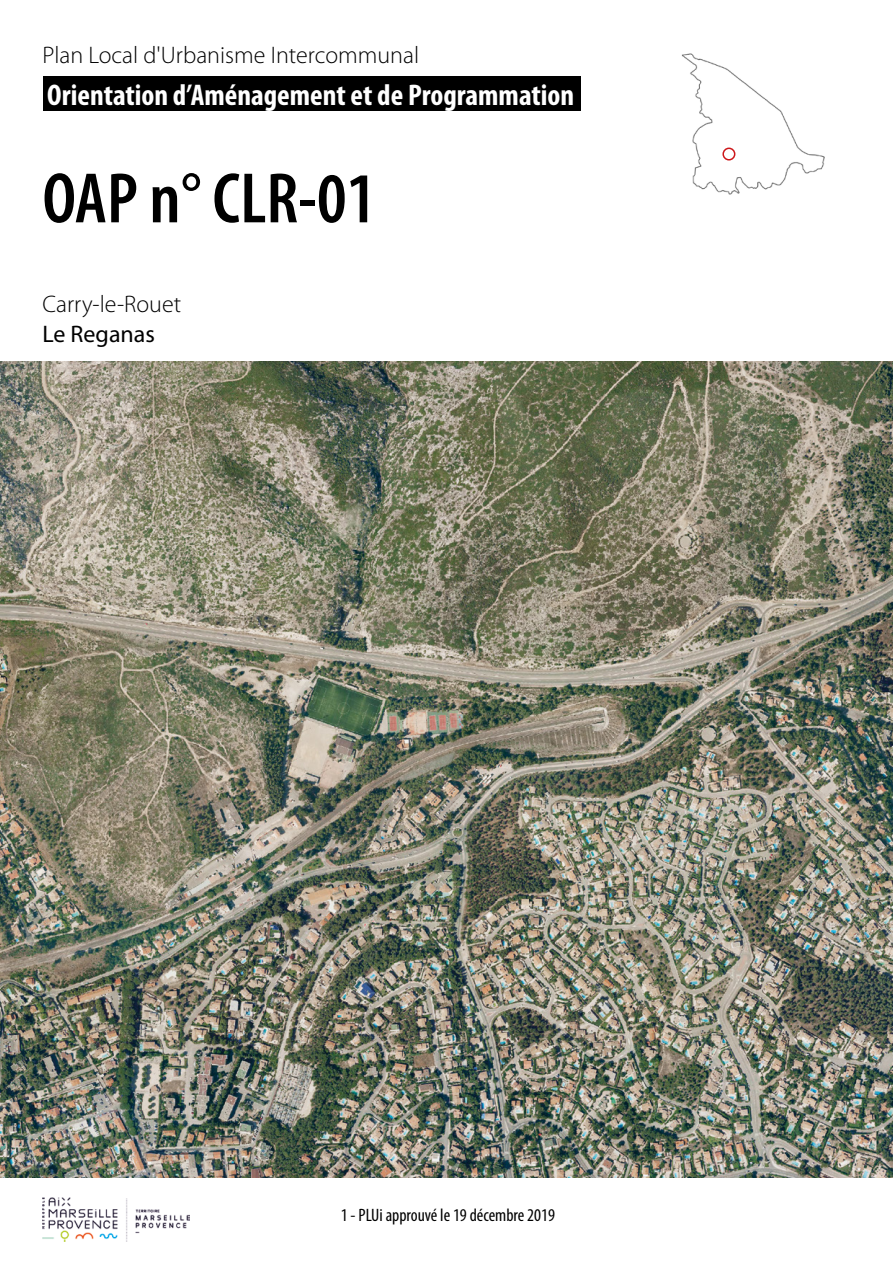
<style>
.page{position:relative;width:893px;height:1263px;background:#fff}
.page>*{position:absolute;margin:0;border:0;box-sizing:border-box;transform-origin:0 0}
.t1{font:600 condensed 72px "Myriad Pro";color:#000}
.t2{font:700 condensed 30px "Myriad Pro";color:#fff}
.t3{font:300 24px "Myriad Pro";color:#000}
.t4{font:24px "Myriad Pro";color:#000}
.t5{font:condensed 18px "Myriad Pro";color:#000}
</style>
<div class="page">
<div style="left:43px;top:77px;width:538px;height:34px;background:#000"></div>
<img style="left:681px;top:53px;width:144px;height:142px">
<img style="left:0;top:361px;width:893px;height:817px">
<div style="left:722px;top:148px;width:13px;height:13px;border:2px solid #cd171a;border-radius:50%"></div>
<img style="left:43px;top:1197px;width:147px;height:45px">
<p class="t3" style="left:43px;top:42px;width:378px">Plan Local d'Urbanisme Intercommunal</p>
<p class="t2" style="left:47px;top:76px;width:528px">Orientation d’Aménagement et de Programmation</p>
<h1 class="t1" style="left:43px;top:159px;width:335px">OAP n° CLR-01</h1>
<p class="t3" style="left:43px;top:291px;width:140px">Carry-le-Rouet</p>
<p class="t4" style="left:43px;top:319px;width:114px">Le Reganas</p>
<p class="t5" style="left:341px;top:1204px;width:216px">1 - PLUi approuvé le 19 décembre 2019</p>
</div>
